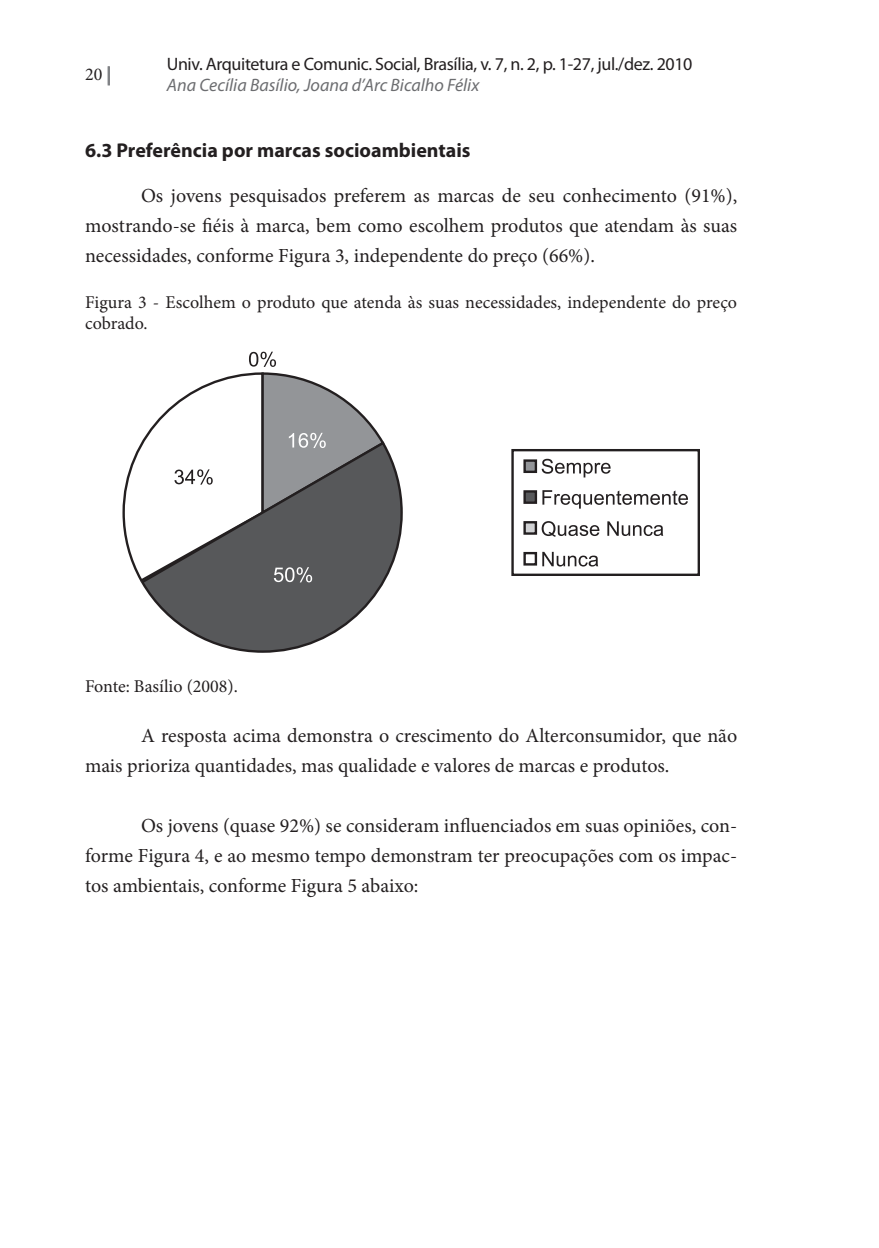
<style>
.page{position:relative;width:879px;height:1248px;background:#fff}
.page>*{position:absolute;margin:0;border:0;box-sizing:border-box;transform-origin:0 0}
.t1{font:20px/30px "Minion Pro";color:#231f20;text-align:justify}
.t2{font:700 20px "Myriad Pro";color:#231f20}
.t3{font:18px/21.6px "Minion Pro";color:#231f20}
.t4{font:18px "Myriad Pro";letter-spacing:-.02em;color:#231f20}
.t5{font:italic 18px "Myriad Pro";color:#6c6d70}
.s1{color:#808285}
</style>
<div class="page">
<svg style="left:108px;top:66px;width:2px;height:19px"></svg>
<svg style="left:141px;top:446px;width:262px;height:207px"></svg>
<svg style="left:122px;top:351px;width:264px;height:232px"></svg>
<div style="left:511px;top:449px;width:189px;height:127px;border:2px solid #231f20"></div>
<div style="left:523px;top:459px;width:14px;height:14px;background:#939598;border:2px solid #231f20"></div>
<div style="left:523px;top:490px;width:14px;height:14px;background:#57585a;border:2px solid #231f20"></div>
<div style="left:523px;top:521px;width:14px;height:13px;background:#d1d2d4;border:2px solid #231f20"></div>
<div style="left:523px;top:552px;width:14px;height:13px;background:#fff;border:2px solid #231f20"></div>
<svg style="left:542px;top:459px;width:68px;height:18px"></svg>
<svg style="left:542px;top:490px;width:146px;height:18px"></svg>
<svg style="left:541px;top:521px;width:122px;height:16px"></svg>
<svg style="left:542px;top:552px;width:56px;height:14px"></svg>
<p class="t3" style="left:85px;top:64px;width:28px">20 <span class="s1">|</span></p>
<p class="t4" style="left:167px;top:53px;width:527px">Univ. Arquitetura e Comunic. Social, Brasília, v. 7, n. 2, p. 1-27, jul./dez. 2010</p>
<p class="t5" style="left:167px;top:74px;width:314px">Ana Cecília Basílio, Joana d’Arc Bicalho Félix</p>
<p class="t2" style="left:85px;top:137px;width:387px">6.3 Preferência por marcas socioambientais</p>
<p class="t1" style="left:85px;top:180px;width:654px;text-indent:56px">Os jovens pesquisados preferem as marcas de seu conhecimento (91%), mostrando-se fiéis à marca, bem como escolhem produtos que atendam às suas necessidades, conforme Figura 3, independente do preço (66%).</p>
<p class="t3" style="left:85px;top:291px;width:653px">Figura 3 - Escolhem o produto que atenda às suas necessidades, independente do preço cobrado.</p>
<p class="t3" style="left:85px;top:675px;width:154px">Fonte: Basílio (2008).</p>
<p class="t1" style="left:85px;top:720px;width:654px;text-indent:56px">A resposta acima demonstra o crescimento do Alterconsumidor, que não mais prioriza quantidades, mas qualidade e valores de marcas e produtos.</p>
<p class="t1" style="left:85px;top:810px;width:653px;text-indent:56px">Os jovens (quase 92%) se consideram influenciados em suas opiniões, con&shy;forme Figura 4, e ao mesmo tempo demonstram ter preocupações com os impac&shy;tos ambientais, conforme Figura 5 abaixo:</p>
</div>
